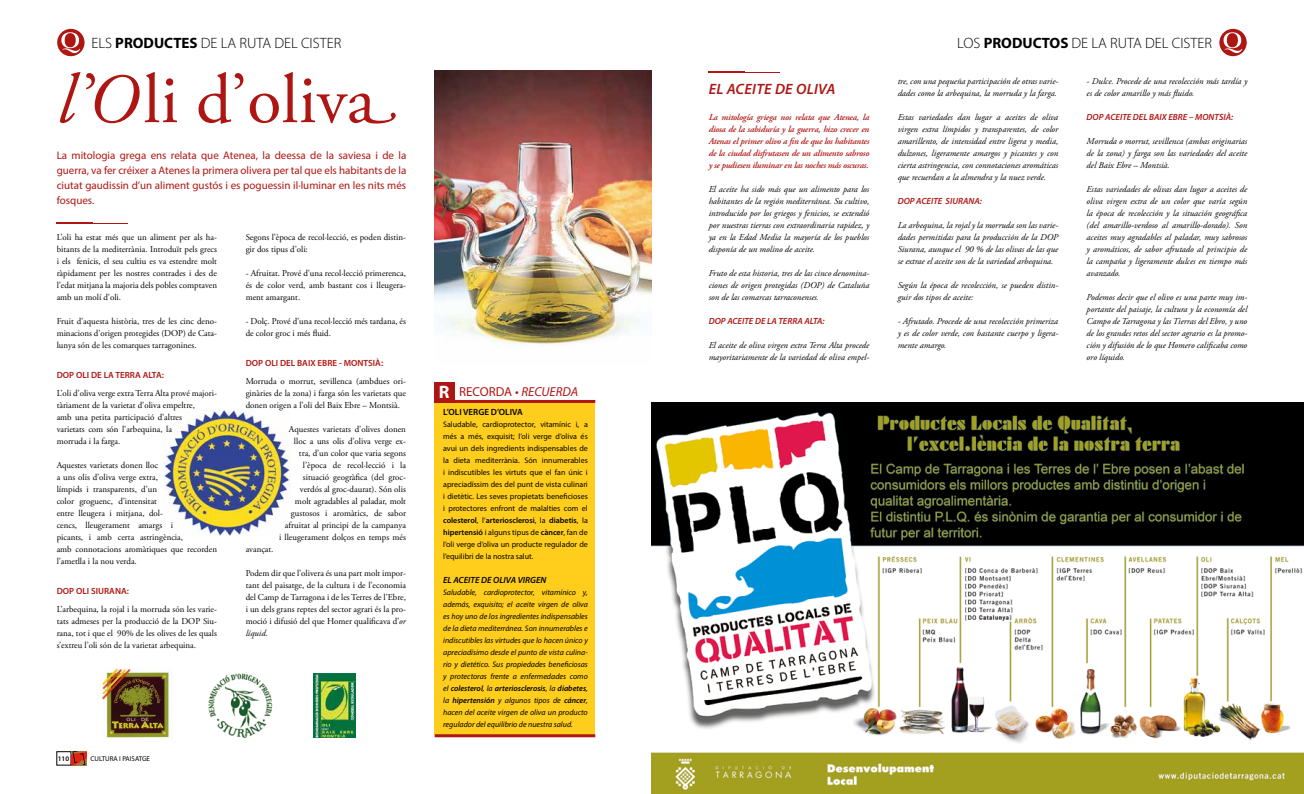
<style>
.page{position:relative;width:1304px;height:794px;background:#fff}
.page>*{position:absolute;margin:0;border:0;box-sizing:border-box;transform-origin:0 0}
.t1{font:70px "Adobe Garamond Pro";color:#ae1613}
.t2{font:300 15px "Myriad Pro";color:#000}
.t3{font:italic 600 15px "Myriad Pro";letter-spacing:.02em;color:#ae1613}
.t4{font:13px "Myriad Pro";color:#ae1613}
.t5{font:11px/15px "Myriad Pro";color:#ae1613;text-align:justify}
.t6{font:italic 9px/12px "Adobe Garamond Pro";color:#000;text-align:justify}
.t7{font:9px/12px "Adobe Garamond Pro";color:#000;text-align:justify}
.t8{font:italic 600 9px/12px "Adobe Garamond Pro";letter-spacing:-.02em;color:#ae1613;text-align:justify}
.t9{font:italic 600 9px "Myriad Pro";color:#ae1613}
.t10{font:600 9px "Myriad Pro";color:#ae1613}
.t11{font:italic 600 9px "Myriad Pro";color:#000}
.t12{font:600 9px "Myriad Pro";color:#000}
.t13{font:italic 8px/12px "Myriad Pro";color:#000;text-align:justify}
.t14{font:8px/12px "Myriad Pro";color:#000;text-align:justify}
.t15{font:7px "Myriad Pro";color:#000}
.t16{font:600 7px "Myriad Pro";color:#000}
.s1{font-weight:700}
.s2{font-style:italic}
.s3{font-family:"Adobe Garamond Alt";font-style:italic}
.s4{font-family:"Adobe Garamond Alt"}
.s5{font-weight:700;font-size:18px;color:#fff}
.s6{font-weight:600}
</style>
<div class="page">
<img style="left:164px;top:410px;width:127px;height:125px">
<img style="left:652px;top:402px;width:652px;height:392px">
<hr style="left:57px;top:222px;width:36px;height:2px;background:#ae1613">
<hr style="left:91px;top:223px;width:37px;height:1px;background:#ae1613">
<div style="left:435px;top:403px;width:160px;height:331px;background:#ffcd1c"></div>
<div style="left:435px;top:382px;width:20px;height:20px;background:#ae1613"></div>
<hr style="left:435px;top:400px;width:160px;height:3px;background:#ae1613">
<hr style="left:435px;top:734px;width:160px;height:3px;background:#ae1613">
<div style="left:57px;top:29px;width:28px;height:27px;background:#ae1613;border-radius:50%"></div>
<svg style="left:61px;top:32px;width:19px;height:21px"></svg>
<div style="left:1219px;top:29px;width:28px;height:27px;background:#ae1613;border-radius:50%"></div>
<svg style="left:1224px;top:32px;width:18px;height:21px"></svg>
<img style="left:435px;top:71px;width:217px;height:275px">
<img style="left:102px;top:669px;width:70px;height:69px">
<img style="left:208px;top:673px;width:65px;height:65px">
<img style="left:313px;top:674px;width:43px;height:63px">
<hr style="left:709px;top:71px;width:36px;height:1px;background:#ae1613">
<hr style="left:743px;top:72px;width:37px;height:1px;background:#ae1613">
<svg style="left:71px;top:751px;width:16px;height:14px"></svg>
<h2 class="t2" style="left:91px;top:35px;width:251px">ELS <span class="s1">PRODUCTES</span> DE LA RUTA DEL CISTER</h2>
<h1 class="t1" style="left:57px;top:58px;width:342px"><span class="s2">l</span>’<span class="s3">O</span> li d’oliv<span class="s4">a</span></h1>
<p class="t5" style="left:57px;top:147px;width:351px">La mitologia grega ens relata que Atenea, la deessa de la saviesa i de la guerra, va fer créixer a Atenes la primera olivera per tal que els habitants de la ciutat gaudissin d’un aliment gustós i es poguessin il·luminar en les nits més fosques.</p>
<p class="t7" style="left:57px;top:231px;width:162px">L’oli ha estat més que un aliment per als ha&shy;bitants de la mediterrània. Introduït pels grecs i els fenicis, el seu cultiu es va estendre molt ràpidament per les nostres contrades i des de l’edat mitjana la majoria dels pobles comptaven amb un molí d’oli.</p>
<p class="t7" style="left:57px;top:315px;width:162px">Fruit d’aquesta història, tres de les cinc deno&shy;minacions d’origen protegides (DOP) de Cata&shy;lunya són de les comarques tarragonines.</p>
<p class="t10" style="left:57px;top:370px;width:109px">DOP OLI DE LA TERRA ALTA:</p>
<p class="t7" style="left:57px;top:387px;width:162px;text-align:left">L’oli d’oliva verge extra Terra Alta prové majori&shy;tàriament de la varietat d’oliva empeltre,<br>amb una petita participació d’altres<br>varietats com són l’arbequina, la<br>morruda i la farga.</p>
<p class="t7" style="left:57px;top:459px;width:162px;text-align:left">Aquestes varietats donen lloc<br>a uns olis d’oliva verge extra,<br>límpids i transparents, d’un<br>color groguenc, d’intensitat<br>entre lleugera i mitjana, dol-<br>cencs, lleugerament amargs i<br>picants, i amb certa astringència,<br>amb connotacions aromàtiques que recorden l’ametlla i la nou verda.</p>
<p class="t10" style="left:57px;top:586px;width:74px">DOP OLI SIURANA:</p>
<p class="t7" style="left:57px;top:603px;width:162px">L’arbequina, la rojal i la morruda són les varie&shy;tats admeses per la producció de la DOP Siu&shy;rana, tot i que el 90% de les olives de les quals s’extreu l’oli són de la varietat arbequina.</p>
<p class="t7" style="left:246px;top:231px;width:162px">Segons l’època de recol·lecció, es poden distin&shy;gir dos tipus d’oli:</p>
<p class="t7" style="left:246px;top:267px;width:162px">- Afruitat. Prové d’una recol·lecció primerenca, és de color verd, amb bastant cos i lleugera&shy;ment amargant.</p>
<p class="t7" style="left:246px;top:315px;width:162px">- Dolç. Prové d’una recol·lecció més tardana, és de color groc i més fluid.</p>
<p class="t10" style="left:246px;top:358px;width:139px">DOP OLI DEL BAIX EBRE - MONTSIÀ:</p>
<p class="t7" style="left:246px;top:375px;width:162px">Morruda o morrut, sevillenca (ambdues ori&shy;ginàries de la zona) i farga són les varietats que donen origen a l’oli del Baix Ebre – Montsià.</p>
<p class="t7" style="left:279px;top:423px;width:129px;text-align:right">Aquestes varietats d’olives donen lloc a uns olis d’oliva verge ex-<br>tra, d’un color que varia segons l’època de recol·lecció i la situació geogràfica (del groc&shy;verdós al groc-daurat). Són olis<br>molt agradables al paladar, molt gustosos i aromàtics, de sabor afruitat al principi de la campanya<br>i lleugerament dolços en temps més</p>
<p class="t7" style="left:246px;top:543px;width:29px">avançat.</p>
<p class="t7" style="left:246px;top:567px;width:162px">Podem dir que l’olivera és una part molt impor&shy;tant del paisatge, de la cultura i de l’economia del Camp de Tarragona i de les Terres de l’Ebre, i un dels grans reptes del sector agrari és la pro&shy;moció i difusió del que Homer qualificava d’<span class="s2">or líquid</span>.</p>
<p class="t16" style="left:58px;top:754px;width:13px">110</p>
<p class="t15" style="left:90px;top:754px;width:61px">CULTURA I PAISATGE</p>
<h3 class="t4" style="left:439px;top:384px;width:141px"><span class="s5">R</span> RECORDA • <span class="s2">RECUERDA</span></h3>
<p class="t12" style="left:443px;top:406px;width:81px">L’OLI VERGE D’OLIVA</p>
<p class="t14" style="left:443px;top:418px;width:146px">Saludable, cardioprotector, vitamínic i, a més a més, exquisit; l’oli verge d’oliva és avui un dels ingredients indispensables de la dieta mediterrània. Són innumerables i indiscutibles les virtuts que el fan únic i apreciadíssim des del punt de vista culinari i dietètic. Les seves propietats beneficioses i protectores enfront de malalties com el <span class="s6">colesterol</span>, l’<span class="s6">arteriosclerosi</span>, la <span class="s6">diabetis</span>, la <span class="s6">hipertensió</span> i alguns tipus de <span class="s6">càncer</span>, fan de l’oli verge d’oliva un producte regulador de l’equilibri de la nostra salut.</p>
<p class="t11" style="left:443px;top:574px;width:105px">EL ACEITE DE OLIVA VIRGEN</p>
<p class="t13" style="left:443px;top:586px;width:146px">Saludable, cardioprotector, vitamínico y, además, exquisito; el aceite virgen de oliva es hoy uno de los ingredientes indispensables de la dieta mediterránea. Son innumerables e indiscutibles las virtudes que lo hacen único y apreciadísimo desde el punto de vista culina&shy;rio y dietético. Sus propiedades beneficiosas y protectoras frente a enfermedades como el <span class="s6">colesterol</span>, la <span class="s6">arteriosclerosis</span>, la <span class="s6">diabetes</span>, la <span class="s6">hipertensión</span> y algunos tipos de <span class="s6">cáncer</span>, hacen del aceite virgen de oliva un producto regulador del equilibrio de nuestra salud.</p>
<h2 class="t3" style="left:709px;top:79px;width:128px">EL ACEITE DE OLIVA</h2>
<p class="t8" style="left:709px;top:112px;width:162px">La mitología griega nos relata que Atenea, la diosa de la sabiduría y la guerra, hizo crecer en Atenas el primer olivo a fin de que los habitantes de la ciudad disfrutasen de un alimento sabroso y se pudiesen iluminar en las noches más oscuras.</p>
<p class="t6" style="left:709px;top:183px;width:162px">El aceite ha sido más que un alimento para los habitantes de la región mediterránea. Su cultivo, introducido por los griegos y fenicios, se extendió por nuestras tierras con extraordinaria rapidez, y ya en la Edad Media la mayoría de los pueblos disponía de un molino de aceite.</p>
<p class="t6" style="left:709px;top:267px;width:162px">Fruto de esta historia, tres de las cinco denomina&shy;ciones de origen protegidas (DOP) de Cataluña son de las comarcas tarraconenses.</p>
<p class="t9" style="left:709px;top:315px;width:118px">DOP ACEITE DE LA TERRA ALTA:</p>
<p class="t6" style="left:709px;top:339px;width:162px">El aceite de oliva virgen extra Terra Alta procede mayoritariamente de la variedad de oliva empel-</p>
<h2 class="t2" style="left:957px;top:35px;width:256px">LOS <span class="s1">PRODUCTOS</span> DE LA RUTA DEL CISTER</h2>
<p class="t6" style="left:898px;top:75px;width:162px">tre, con una pequeña participación de otras varie&shy;dades como la arbequina, la morruda y la farga.</p>
<p class="t6" style="left:898px;top:111px;width:162px">Estas variedades dan lugar a aceites de oliva virgen extra límpidos y transparentes, de color amarillento, de intensidad entre ligera y media, dulzones, ligeramente amargos y picantes y con cierta astringencia, con connotaciones aromáticas que recuerdan a la almendra y la nuez verde.</p>
<p class="t9" style="left:898px;top:195px;width:86px">DOP ACEITE SIURANA:</p>
<p class="t6" style="left:898px;top:219px;width:162px">La arbequina, la rojal y la morruda son las varie&shy;dades permitidas para la producción de la DOP Siurana, aunque el 90 % de las olivas de las que se extrae el aceite son de la variedad arbequina.</p>
<p class="t6" style="left:898px;top:279px;width:162px">Según la época de recolección, se pueden distin&shy;guir dos tipos de aceite:</p>
<p class="t6" style="left:898px;top:315px;width:162px">- Afrutado. Procede de una recolección primeriza y es de color verde, con bastante cuerpo y ligera&shy;mente amargo.</p>
<p class="t6" style="left:1087px;top:75px;width:162px">- Dulce. Procede de una recolección más tardía y es de color amarillo y más fluido.</p>
<p class="t9" style="left:1087px;top:111px;width:148px">DOP ACEITE DEL BAIX EBRE – MONTSIÀ:</p>
<p class="t6" style="left:1087px;top:135px;width:162px">Morruda o morrut, sevillenca (ambas originarias de la zona) y farga son las variedades del aceite del Baix Ebre – Montsià.</p>
<p class="t6" style="left:1087px;top:183px;width:162px">Estas variedades de olivas dan lugar a aceites de oliva virgen extra de un color que varía según la época de recolección y la situación geográfica (del amarillo-verdoso al amarillo-dorado). Son aceites muy agradables al paladar, muy sabrosos y aromáticos, de sabor afrutado al principio de la campaña y ligeramente dulces en tiempo más avanzado.</p>
<p class="t6" style="left:1087px;top:291px;width:162px">Podemos decir que el olivo es una parte muy im&shy;portante del paisaje, la cultura y la economía del Campo de Tarragona y las Tierras del Ebro, y uno de los grandes retos del sector agrario es la promo&shy;ción y difusión de lo que Homero calificaba como oro líquido.</p>
</div>
